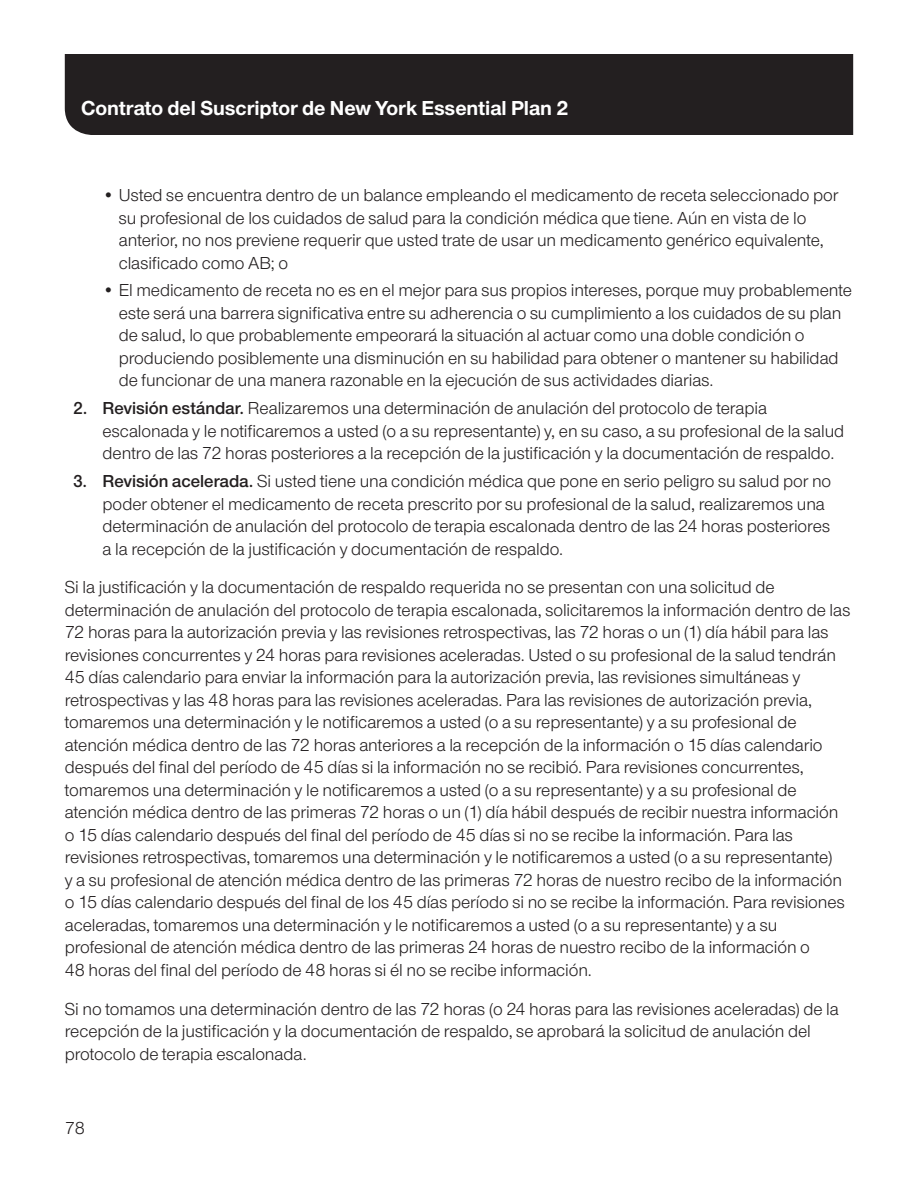
<style>
.page{position:relative;width:918px;height:1188px;background:#fff}
.page>*{position:absolute;margin:0;border:0;box-sizing:border-box;transform-origin:0 0}
.t1{font:700 21px "UHC Sans";color:#fff}
.Body_AFTER_bullet{font:18px/22.5px "UHC Sans";letter-spacing:-.005em;color:#231f20}
.Body___numbers___add{font:18px/22.5px "UHC Sans";letter-spacing:-.005em;color:#231f20}
.Body___12_15{font:18px/22.5px "UHC Sans";letter-spacing:-.005em;color:#231f20}
.s1{font-weight:600}
</style>
<div class="page">
<div style="left:65px;top:54px;width:788px;height:81px;background:#231f20"></div>
<p class="t1" style="left:81px;top:94px;width:489px">Contrato del Suscriptor de New York Essential Plan 2</p>
<p class="Body___numbers___add" style="left:119px;top:183px;width:721px;text-indent:-16px">• Usted se encuentra dentro de un balance empleando el medicamento de receta seleccionado por su profesional de los cuidados de salud para la condición médica que tiene. Aún en vista de lo anterior, no nos previene requerir que usted trate de usar un medicamento genérico equivalente, clasificado como AB; o</p>
<p class="Body___numbers___add" style="left:119px;top:279px;width:735px;text-indent:-16px">• El medicamento de receta no es en el mejor para sus propios intereses, porque muy probablemente este será una barrera significativa entre su adherencia o su cumplimiento a los cuidados de su plan de salud, lo que probablemente empeorará la situación al actuar como una doble condición o produciendo posiblemente una disminución en su habilidad para obtener o mantener su habilidad de funcionar de una manera razonable en la ejecución de sus actividades diarias.</p>
<p class="Body___numbers___add" style="left:103px;top:396px;width:743px;text-indent:-29px"><span class="s1">2. Revisión estándar.</span> Realizaremos una determinación de anulación del protocolo de terapia escalonada y le notificaremos a usted (o a su representante) y, en su caso, a su profesional de la salud dentro de las 72 horas posteriores a la recepción de la justificación y la documentación de respaldo.</p>
<p class="Body___numbers___add" style="left:103px;top:469px;width:730px;text-indent:-29px"><span class="s1">3. Revisión acelerada.</span> Si usted tiene una condición médica que pone en serio peligro su salud por no poder obtener el medicamento de receta prescrito por su profesional de la salud, realizaremos una determinación de anulación del protocolo de terapia escalonada dentro de las 24 horas posteriores a la recepción de la justificación y documentación de respaldo.</p>
<p class="Body_AFTER_bullet" style="left:65px;top:576px;width:787px">Si la justificación y la documentación de respaldo requerida no se presentan con una solicitud de determinación de anulación del protocolo de terapia escalonada, solicitaremos la información dentro de las 72 horas para la autorización previa y las revisiones retrospectivas, las 72 horas o un (1) día hábil para las revisiones concurrentes y 24 horas para revisiones aceleradas. Usted o su profesional de la salud tendrán 45 días calendario para enviar la información para la autorización previa, las revisiones simultáneas y retrospectivas y las 48 horas para las revisiones aceleradas. Para las revisiones de autorización previa, tomaremos una determinación y le notificaremos a usted (o a su representante) y a su profesional de atención médica dentro de las 72 horas anteriores a la recepción de la información o 15 días calendario después del final del período de 45 días si la información no se recibió. Para revisiones concurrentes, tomaremos una determinación y le notificaremos a usted (o a su representante) y a su profesional de atención médica dentro de las primeras 72 horas o un (1) día hábil después de recibir nuestra información o 15 días calendario después del final del período de 45 días si no se recibe la información. Para las revisiones retrospectivas, tomaremos una determinación y le notificaremos a usted (o a su representante)<br>y a su profesional de atención médica dentro de las primeras 72 horas de nuestro recibo de la información o 15 días calendario después del final de los 45 días período si no se recibe la información. Para revisiones aceleradas, tomaremos una determinación y le notificaremos a usted (o a su representante) y a su profesional de atención médica dentro de las primeras 24 horas de nuestro recibo de la información o<br>48 horas del final del período de 48 horas si él no se recibe información.</p>
<p class="Body___12_15" style="left:65px;top:997px;width:776px">Si no tomamos una determinación dentro de las 72 horas (o 24 horas para las revisiones aceleradas) de la recepción de la justificación y la documentación de respaldo, se aprobará la solicitud de anulación del protocolo de terapia escalonada.</p>
<p class="Body_AFTER_bullet" style="left:65px;top:1116px;width:22px">78</p>
</div>
